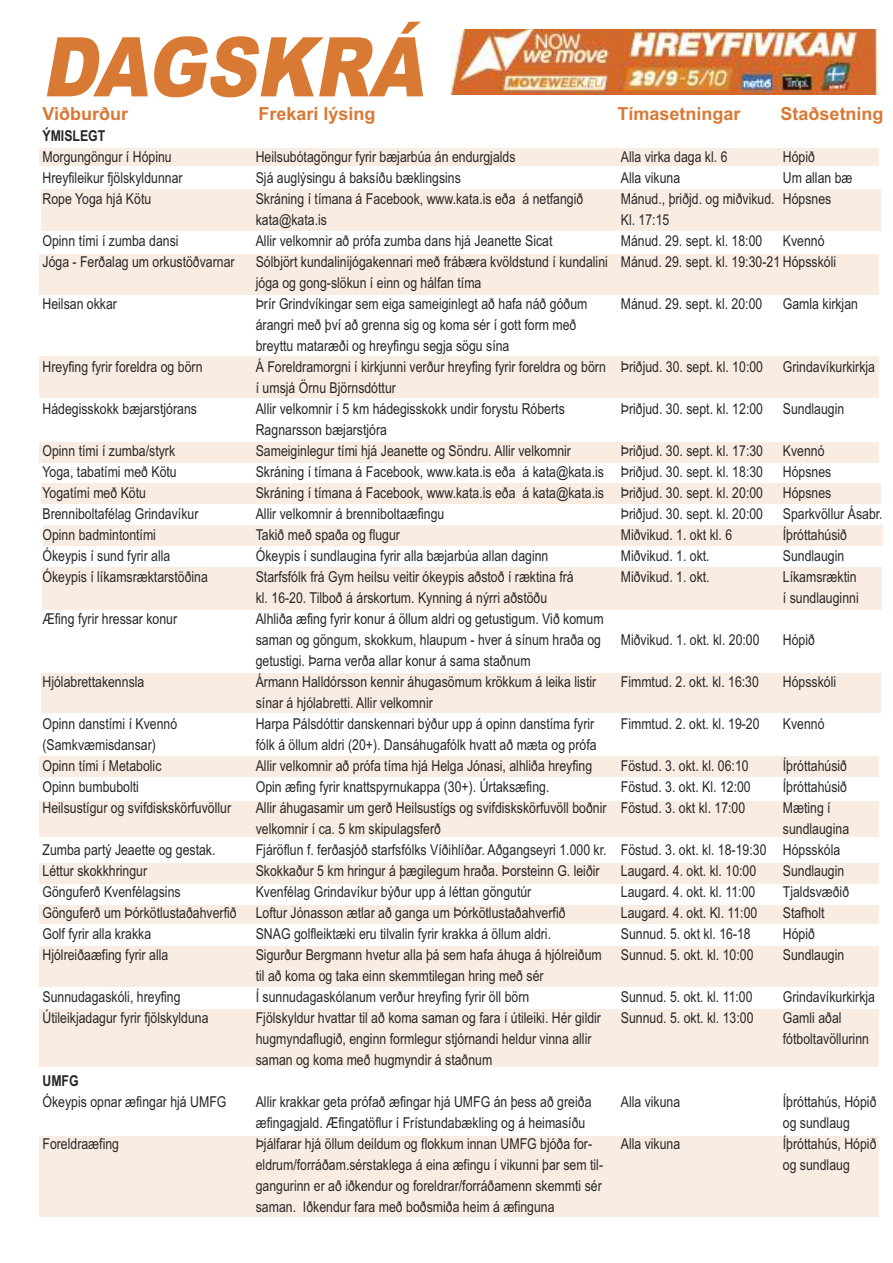
<style>
.page{position:relative;width:893px;height:1263px;background:#fff}
.page>*{position:absolute;margin:0;border:0;box-sizing:border-box;transform-origin:0 0}
.t1{font:italic 900 82.5px "Arial";color:#d87934;scale:.85 1}
.t2{font:700 18px "Arial";color:#d87934}
.t3{font:15px/21px "Arial Narrow";color:#272627}
.t4{font:700 15px "Arial Narrow";color:#272627}
</style>
<div class="page">
<div style="left:40px;top:148px;width:839px;height:18px;background:#f9ece2"></div>
<div style="left:41px;top:189px;width:840px;height:41px;background:#f9ece2"></div>
<div style="left:40px;top:254px;width:839px;height:40px;background:#f9ece2"></div>
<div style="left:40px;top:356px;width:839px;height:41px;background:#f9ece2"></div>
<div style="left:40px;top:442px;width:839px;height:20px;background:#f9ece2"></div>
<div style="left:41px;top:484px;width:840px;height:20px;background:#f9ece2"></div>
<div style="left:43px;top:526px;width:839px;height:20px;background:#f9ece2"></div>
<div style="left:41px;top:673px;width:840px;height:39px;background:#f9ece2"></div>
<div style="left:40px;top:757px;width:839px;height:20px;background:#f9ece2"></div>
<div style="left:40px;top:801px;width:839px;height:36px;background:#f9ece2"></div>
<div style="left:40px;top:864px;width:839px;height:20px;background:#f9ece2"></div>
<div style="left:40px;top:905px;width:839px;height:19px;background:#f9ece2"></div>
<div style="left:40px;top:946px;width:839px;height:40px;background:#f9ece2"></div>
<div style="left:40px;top:1010px;width:839px;height:57px;background:#f9ece2"></div>
<div style="left:40px;top:1136px;width:839px;height:81px;background:#f9ece2"></div>
<div style="left:43px;top:567px;width:839px;height:42px;background:#f9ece2"></div>
<img style="left:452px;top:30px;width:428px;height:65px">
<h1 class="t1" style="left:42px;top:20px;width:475px">D GSK Á</h1>
<p class="t2" style="left:43px;top:103px;width:87px">Viðburður</p>
<h1 class="t1" style="left:93px;top:20px;width:90px">A</h1>
<h1 class="t1" style="left:314px;top:20px;width:90px">R</h1>
<p class="t2" style="left:259px;top:103px;width:119px">Frekari lýsing</p>
<p class="t4" style="left:43px;top:127px;width:64px">ÝMISLEGT</p>
<p class="t3" style="left:43px;top:147px;width:142px">Morgungöngur í Hópinu<br>Hreyfileikur fjölskyldunnar<br>Rope Yoga hjá Kötu</p>
<p class="t3" style="left:43px;top:231px;width:194px">Opinn tími í zumba dansi<br>Jóga - Ferðalag um orkustöðvarnar</p>
<p class="t3" style="left:43px;top:294px;width:76px">Heilsan okkar</p>
<p class="t3" style="left:43px;top:357px;width:161px">Hreyfing fyrir foreldra og börn</p>
<p class="t3" style="left:43px;top:399px;width:156px">Hádegisskokk bæjarstjórans</p>
<p class="t3" style="left:43px;top:441px;width:167px">Opinn tími í zumba/styrk<br>Yoga, tabatími með Kötu<br>Yogatími með Kötu<br>Brenniboltafélag Grindavíkur<br>Opinn badmintontími<br>Ókeypis í sund fyrir alla<br>Ókeypis í líkamsræktarstöðina</p>
<p class="t3" style="left:43px;top:609px;width:136px">Æfing fyrir hressar konur</p>
<p class="t3" style="left:43px;top:672px;width:103px">Hjólabrettakennsla</p>
<p class="t3" style="left:43px;top:714px;width:190px">Opinn danstími í Kvennó (Samkvæmisdansar)<br>Opinn tími í Metabolic<br>Opinn bumbubolti<br>Heilsustígur og svifdiskskörfuvöllur</p>
<p class="t3" style="left:43px;top:840px;width:196px">Zumba partý Jeaette og gestak.<br>Léttur skokkhringur<br>Gönguferð Kvenfélagsins<br>Gönguferð um Þórkötlustaðahverfið<br>Golf fyrir alla krakka<br>Hjólreiðaæfing fyrir alla</p>
<p class="t3" style="left:43px;top:987px;width:168px">Sunnudagaskóli, hreyfing<br>Útileikjadagur fyrir fjölskylduna</p>
<p class="t4" style="left:43px;top:1072px;width:38px">UMFG</p>
<p class="t3" style="left:43px;top:1092px;width:185px">Ókeypis opnar æfingar hjá UMFG</p>
<p class="t3" style="left:43px;top:1134px;width:78px">Foreldraæfing</p>
<p class="t3" style="left:256px;top:147px;width:354px">Heilsubótagöngur fyrir bæjarbúa án endurgjalds<br>Sjá auglýsingu á baksíðu bæklingsins<br>Skráning í tímana á Facebook, www.kata.is eða á netfangið kata@kata.is<br>Allir velkomnir að prófa zumba dans hjá Jeanette Sicat<br>Sólbjört kundalinijógakennari með frábæra kvöldstund í kundalini jóga og gong-slökun í einn og hálfan tíma<br>Þrír Grindvíkingar sem eiga sameiginlegt að hafa náð góðum árangri með því að grenna sig og koma sér í gott form með breyttu mataræði og hreyfingu segja sögu sína<br>Á Foreldramorgni í kirkjunni verður hreyfing fyrir foreldra og börn í umsjá Örnu Björnsdóttur<br>Allir velkomnir í 5 km hádegisskokk undir forystu Róberts Ragnarsson bæjarstjóra<br>Sameiginlegur tími hjá Jeanette og Söndru. Allir velkomnir Skráning í tímana á Facebook, www.kata.is eða á kata@kata.is Skráning í tímana á Facebook, www.kata.is eða á kata@kata.is Allir velkomnir á brenniboltaæfingu<br>Takið með spaða og flugur<br>Ókeypis í sundlaugina fyrir alla bæjarbúa allan daginn<br>Starfsfólk frá Gym heilsu veitir ókeypis aðstoð í ræktina frá<br>kl. 16-20. Tilboð á árskortum. Kynning á nýrri aðstöðu<br>Alhliða æfing fyrir konur á öllum aldri og getustigum. Við komum saman og göngum, skokkum, hlaupum - hver á sínum hraða og getustigi. Þarna verða allar konur á sama staðnum<br>Ármann Halldórsson kennir áhugasömum krökkum á leika listir sínar á hjólabretti. Allir velkomnir<br>Harpa Pálsdóttir danskennari býður upp á opinn danstíma fyrir fólk á öllum aldri (20+). Dansáhugafólk hvatt að mæta og prófa Allir velkomnir að prófa tíma hjá Helga Jónasi, alhliða hreyfing Opin æfing fyrir knattspyrnukappa (30+). Úrtaksæfing.<br>Allir áhugasamir um gerð Heilsustígs og svifdiskskörfuvöll boðnir velkomnir í ca. 5 km skipulagsferð<br>Fjáröflun f. ferðasjóð starfsfólks Víðihlíðar. Aðgangseyri 1.000 kr.<br>Skokkaður 5 km hringur á þægilegum hraða. Þorsteinn G. leiðir Kvenfélag Grindavíkur býður upp á léttan göngutúr<br>Loftur Jónasson ætlar að ganga um Þórkötlustaðahverfið<br>SNAG golfleiktæki eru tilvalin fyrir krakka á öllum aldri.<br>Sigurður Bergmann hvetur alla þá sem hafa áhuga á hjólreiðum til að koma og taka einn skemmtilegan hring með sér<br>Í sunnudagaskólanum verður hreyfing fyrir öll börn<br>Fjölskyldur hvattar til að koma saman og fara í útileiki. Hér gildir hugmyndaflugið, enginn formlegur stjórnandi heldur vinna allir saman og koma með hugmyndir á staðnum</p>
<p class="t3" style="left:256px;top:1092px;width:349px">Allir krakkar geta prófað æfingar hjá UMFG án þess að greiða æfingagjald. Æfingatöflur í Frístundabækling og á heimasíðu Þjálfarar hjá öllum deildum og flokkum innan UMFG bjóða for&shy;eldrum/forráðam.sérstaklega á eina æfingu í vikunni þar sem til&shy;gangurinn er að iðkendur og foreldrar/forráðamenn skemmti sér saman. Iðkendur fara með boðsmiða heim á æfinguna</p>
<p class="t2" style="left:618px;top:103px;width:125px">Tímasetningar</p>
<p class="t2" style="left:781px;top:103px;width:105px">Staðsetning</p>
<p class="t3" style="left:621px;top:147px;width:108px">Alla virka daga kl. 6</p>
<p class="t3" style="left:783px;top:147px;width:34px">Hópið</p>
<p class="t3" style="left:621px;top:168px;width:61px">Alla vikuna</p>
<p class="t3" style="left:621px;top:168px;width:233px;text-indent:162px">Um allan bæ<br>Mánud., þriðjd. og miðvikud. Hópsnes<br>Kl. 17:15<br>Mánud. 29. sept. kl. 18:00</p>
<p class="t3" style="left:621px;top:231px;width:217px;text-indent:162px">Kvennó<br>Mánud. 29. sept. kl. 19:30-21 Hópsskóli</p>
<p class="t3" style="left:621px;top:294px;width:143px">Mánud. 29. sept. kl. 20:00</p>
<p class="t3" style="left:783px;top:294px;width:77px">Gamla kirkjan</p>
<p class="t3" style="left:621px;top:357px;width:144px">Þriðjud. 30. sept. kl. 10:00</p>
<p class="t3" style="left:783px;top:357px;width:94px">Grindavíkurkirkja</p>
<p class="t3" style="left:621px;top:399px;width:144px">Þriðjud. 30. sept. kl. 12:00</p>
<p class="t3" style="left:783px;top:399px;width:63px">Sundlaugin</p>
<p class="t3" style="left:621px;top:441px;width:144px">Þriðjud. 30. sept. kl. 17:30</p>
<p class="t3" style="left:783px;top:441px;width:43px">Kvennó</p>
<p class="t3" style="left:621px;top:462px;width:144px">Þriðjud. 30. sept. kl. 18:30</p>
<p class="t3" style="left:783px;top:462px;width:50px">Hópsnes</p>
<p class="t3" style="left:621px;top:483px;width:144px">Þriðjud. 30. sept. kl. 20:00</p>
<p class="t3" style="left:783px;top:483px;width:50px">Hópsnes</p>
<p class="t3" style="left:621px;top:504px;width:144px">Þriðjud. 30. sept. kl. 20:00</p>
<p class="t3" style="left:783px;top:504px;width:101px">Sparkvöllur Ásabr.</p>
<p class="t3" style="left:621px;top:525px;width:113px">Miðvikud. 1. okt kl. 6</p>
<p class="t3" style="left:783px;top:525px;width:66px">Íþróttahúsið</p>
<p class="t3" style="left:621px;top:546px;width:90px">Miðvikud. 1. okt.</p>
<p class="t3" style="left:783px;top:546px;width:63px">Sundlaugin</p>
<p class="t3" style="left:621px;top:567px;width:90px">Miðvikud. 1. okt.</p>
<p class="t3" style="left:783px;top:567px;width:77px">Líkamsræktin í sundlauginni</p>
<p class="t3" style="left:621px;top:630px;width:140px">Miðvikud. 1. okt. kl. 20:00</p>
<p class="t3" style="left:783px;top:630px;width:34px">Hópið</p>
<p class="t3" style="left:621px;top:672px;width:140px">Fimmtud. 2. okt. kl. 16:30</p>
<p class="t3" style="left:783px;top:672px;width:55px">Hópsskóli</p>
<p class="t3" style="left:621px;top:714px;width:140px">Fimmtud. 2. okt. kl. 19-20</p>
<p class="t3" style="left:783px;top:714px;width:43px">Kvennó</p>
<p class="t3" style="left:621px;top:756px;width:129px">Föstud. 3. okt. kl. 06:10</p>
<p class="t3" style="left:783px;top:756px;width:66px">Íþróttahúsið</p>
<p class="t3" style="left:621px;top:777px;width:131px">Föstud. 3. okt. Kl. 12:00</p>
<p class="t3" style="left:783px;top:777px;width:66px">Íþróttahúsið</p>
<p class="t3" style="left:621px;top:798px;width:126px">Föstud. 3. okt kl. 17:00</p>
<p class="t3" style="left:783px;top:798px;width:49px">Mæting í</p>
<p class="t3" style="left:783px;top:819px;width:68px">sundlaugina</p>
<p class="t3" style="left:621px;top:840px;width:221px">Föstud. 3. okt. kl. 18-19:30 Hópsskóla</p>
<p class="t3" style="left:621px;top:861px;width:137px">Laugard. 4. okt. kl. 10:00</p>
<p class="t3" style="left:783px;top:861px;width:63px">Sundlaugin</p>
<p class="t3" style="left:621px;top:882px;width:136px">Laugard. 4. okt. kl. 11:00</p>
<p class="t3" style="left:783px;top:882px;width:68px">Tjaldsvæðið</p>
<p class="t3" style="left:621px;top:903px;width:138px">Laugard. 4. okt. Kl. 11:00</p>
<p class="t3" style="left:783px;top:903px;width:43px">Stafholt</p>
<p class="t3" style="left:621px;top:924px;width:131px">Sunnud. 5. okt kl. 16-18</p>
<p class="t3" style="left:783px;top:924px;width:34px">Hópið</p>
<p class="t3" style="left:621px;top:945px;width:134px">Sunnud. 5. okt. kl. 10:00</p>
<p class="t3" style="left:783px;top:945px;width:63px">Sundlaugin</p>
<p class="t3" style="left:621px;top:987px;width:133px">Sunnud. 5. okt. kl. 11:00</p>
<p class="t3" style="left:783px;top:987px;width:94px">Grindavíkurkirkja</p>
<p class="t3" style="left:621px;top:1008px;width:134px">Sunnud. 5. okt. kl. 13:00</p>
<p class="t3" style="left:783px;top:1008px;width:88px">Gamli aðal fótboltavöllurinn</p>
<p class="t3" style="left:621px;top:1092px;width:61px">Alla vikuna</p>
<p class="t3" style="left:783px;top:1092px;width:95px">Íþróttahús, Hópið og sundlaug</p>
<p class="t3" style="left:621px;top:1134px;width:61px">Alla vikuna</p>
<p class="t3" style="left:783px;top:1134px;width:95px">Íþróttahús, Hópið og sundlaug</p>
</div>
